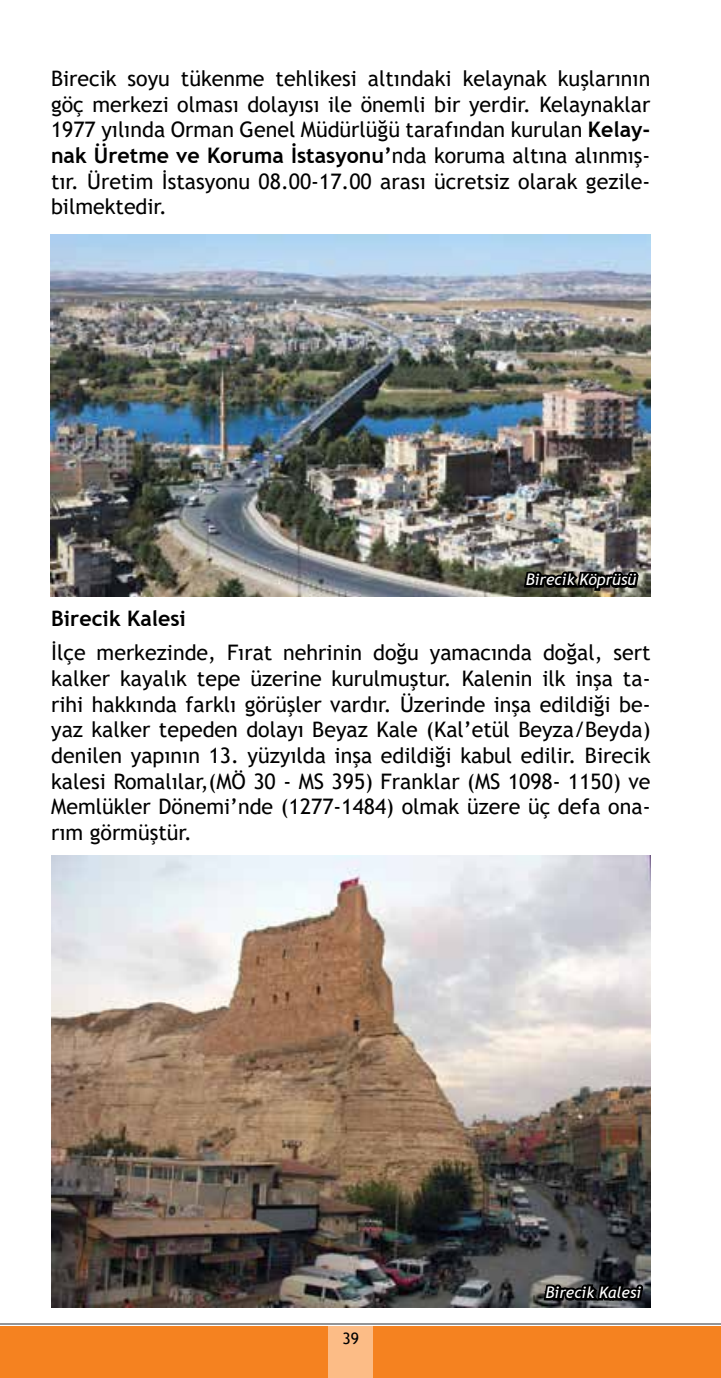
<style>
.page{position:relative;width:721px;height:1378px;background:#fff}
.page>*{position:absolute;margin:0;border:0;box-sizing:border-box;transform-origin:0 0}
.t1{font:21.38px/25.7px "Trebuchet MS";color:#000;text-align:justify}
.t2{font:700 21.38px "Trebuchet MS";color:#000}
.t3{font:italic 15.75px "Trebuchet MS";color:#fff}
.t4{font:15.75px "Trebuchet MS";color:#000}
.s1{font-weight:700}
</style>
<div class="page">
<div style="left:0;top:1327px;width:721px;height:51px;background:#f58220"></div>
<div style="left:328px;top:1327px;width:45px;height:51px;background:#fcbc86"></div>
<hr style="left:0;top:1323px;width:721px;height:1px;background:#939598">
<img style="left:51px;top:235px;width:599px;height:361px">
<img style="left:503px;top:528px;width:139px;height:69px">
<img style="left:51px;top:855px;width:600px;height:452px">
<svg style="left:523px;top:1280px;width:124px;height:28px;background:#363737"></svg>
<p class="t1" style="left:51px;top:65px;width:601px">Birecik soyu tükenme tehlikesi altındaki kelaynak kuşlarının göç merkezi olması dolayısı ile önemli bir yerdir. Kelaynaklar 1977 yılında Orman Genel Müdürlüğü tarafından kurulan <span class="s1">Kelay&shy;nak Üretme ve Koruma İstasyonu’</span>nda koruma altına alınmış&shy;tır. Üretim İstasyonu 08.00-17.00 arası ücretsiz olarak gezile&shy;bilmektedir.</p>
<p class="t3" style="left:526px;top:570px;width:112px">Birecik Köprüsü</p>
<p class="t2" style="left:51px;top:605px;width:136px">Birecik Kalesi</p>
<p class="t1" style="left:51px;top:640px;width:601px">İlçe merkezinde, Fırat nehrinin doğu yamacında doğal, sert kalker kayalık tepe üzerine kurulmuştur. Kalenin ilk inşa ta&shy;rihi hakkında farklı görüşler vardır. Üzerinde inşa edildiği be&shy;yaz kalker tepeden dolayı Beyaz Kale (Kal’etül Beyza/Beyda) denilen yapının 13. yüzyılda inşa edildiği kabul edilir. Birecik kalesi Romalılar,(MÖ 30 - MS 395) Franklar (MS 1098- 1150) ve Memlükler Dönemi’nde (1277-1484) olmak üzere üç defa ona&shy;rım görmüştür.</p>
<p class="t4" style="left:342px;top:1328px;width:18px">39</p>
<p class="t3" style="left:545px;top:1283px;width:97px">Birecik Kalesi</p>
</div>
